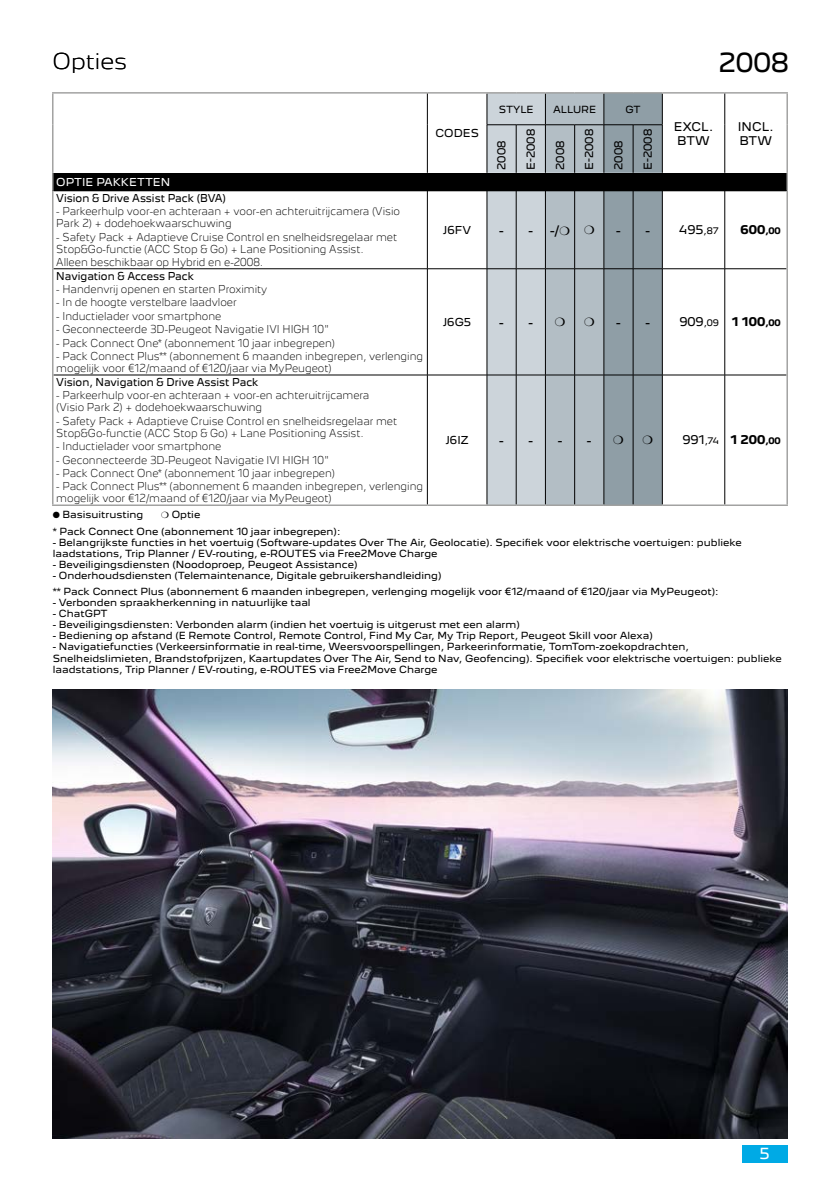
<style>
.page{position:relative;width:840px;height:1191px;background:#fff}
.page>*{position:absolute;margin:0;border:0;box-sizing:border-box;transform-origin:0 0}
.t1{font:24px "Peugeot New";color:#000}
.t2{font:300 20px "Peugeot New";color:#000}
.t3{font:14px "Peugeot New";color:#fff}
.t4{font:12px "Peugeot New";color:#000}
.t5{font:700 11px "Peugeot New";color:#000}
.t6{font:11px/14px "Peugeot New";color:#000;text-align:center}
.t7{font:300 10px/12px "Peugeot New";color:#000;scale:.9 1}
.t8{font:10px "Peugeot New";color:#000;scale:.9 1}
.t9{font:10px "Peugeot New";color:#000}
.t10{font:10px "Peugeot New";color:#fff}
.t11{font:9px/11px "Peugeot New";color:#000}
.s1{font-size:8.2px}
.s2{font-weight:400}
.s3{font-weight:400;font-size:8.2px}
</style>
<div class="page">
<img style="left:52px;top:689px;width:734px;height:449px">
<div style="left:741px;top:1145px;width:46px;height:17px;background:#00aae5"></div>
<div style="left:53px;top:173px;width:733px;height:18px;background:#000"></div>
<hr style="left:427px;top:191px;width:1px;height:77px;background:#000">
<hr style="left:53px;top:268px;width:374px;height:1px;background:#000">
<hr style="left:427px;top:268px;width:59px;height:1px;background:#000">
<hr style="left:427px;top:269px;width:1px;height:106px;background:#000">
<hr style="left:53px;top:375px;width:374px;height:1px;background:#000">
<hr style="left:427px;top:375px;width:59px;height:1px;background:#000">
<hr style="left:427px;top:375px;width:1px;height:129px;background:#000">
<hr style="left:52px;top:92px;width:375px;height:2px;background:#9d9d9c">
<hr style="left:52px;top:94px;width:1px;height:31px;background:#9d9d9c">
<hr style="left:427px;top:92px;width:59px;height:2px;background:#9d9d9c">
<hr style="left:486px;top:92px;width:30px;height:2px;background:#9d9d9c">
<hr style="left:516px;top:92px;width:29px;height:2px;background:#9d9d9c">
<hr style="left:545px;top:92px;width:29px;height:2px;background:#9d9d9c">
<hr style="left:574px;top:92px;width:29px;height:2px;background:#9d9d9c">
<hr style="left:603px;top:92px;width:29px;height:2px;background:#9d9d9c">
<hr style="left:632px;top:92px;width:30px;height:2px;background:#9d9d9c">
<hr style="left:662px;top:92px;width:62px;height:2px;background:#9d9d9c">
<hr style="left:724px;top:92px;width:63px;height:2px;background:#9d9d9c">
<hr style="left:52px;top:125px;width:1px;height:48px;background:#9d9d9c">
<svg style="left:52px;top:173px;width:1px;height:18px"></svg>
<hr style="left:52px;top:191px;width:1px;height:78px;background:#9d9d9c">
<hr style="left:52px;top:269px;width:1px;height:106px;background:#9d9d9c">
<hr style="left:52px;top:375px;width:1px;height:129px;background:#9d9d9c">
<hr style="left:52px;top:504px;width:375px;height:2px;background:#9d9d9c">
<hr style="left:427px;top:504px;width:59px;height:2px;background:#9d9d9c">
<hr style="left:486px;top:504px;width:30px;height:2px;background:#9d9d9c">
<hr style="left:516px;top:504px;width:29px;height:2px;background:#9d9d9c">
<hr style="left:545px;top:504px;width:29px;height:2px;background:#9d9d9c">
<hr style="left:574px;top:504px;width:29px;height:2px;background:#9d9d9c">
<hr style="left:603px;top:504px;width:29px;height:2px;background:#9d9d9c">
<hr style="left:632px;top:504px;width:30px;height:2px;background:#9d9d9c">
<hr style="left:662px;top:504px;width:62px;height:2px;background:#9d9d9c">
<hr style="left:724px;top:504px;width:63px;height:2px;background:#9d9d9c">
<hr style="left:427px;top:94px;width:1px;height:31px;background:#000">
<hr style="left:427px;top:125px;width:1px;height:48px;background:#000">
<svg style="left:486px;top:93px;width:301px;height:412px"></svg>
<h2 class="t2" style="left:52px;top:44px;width:76px">Opties</h2>
<h1 class="t1" style="left:718px;top:42px;width:72px">2008</h1>
<p class="t10" style="left:56px;top:173px;width:115px">OPTIE PAKKETTEN</p>
<p class="t8" style="left:56px;top:189px;width:190px">Vision &amp; Drive Assist Pack (BVA)</p>
<p class="t7" style="left:56px;top:204px;width:383px">- Parkeerhulp voor-en achteraan + voor-en achteruitrijcamera (Visio<br>Park 2) + dodehoekwaarschuwing</p>
<p class="t7" style="left:56px;top:230px;width:380px">- Safety Pack + Adaptieve Cruise Control en snelheidsregelaar met<br>Stop&amp;Go-functie (ACC Stop &amp; Go) + Lane Positioning Assist.</p>
<p class="t7" style="left:56px;top:255px;width:231px">Alleen beschikbaar op Hybrid en e-2008.</p>
<p class="t8" style="left:56px;top:267px;width:154px">Navigation &amp; Access Pack</p>
<p class="t7" style="left:56px;top:282px;width:236px">- Handenvrij openen en starten Proximity</p>
<p class="t7" style="left:56px;top:296px;width:202px">- In de hoogte verstelbare laadvloer</p>
<p class="t7" style="left:56px;top:309px;width:185px">- Inductielader voor smartphone</p>
<p class="t7" style="left:56px;top:322px;width:304px">- Geconnecteerde 3D-Peugeot Navigatie IVI HIGH 10"</p>
<p class="t7" style="left:56px;top:336px;width:311px">- Pack Connect One* (abonnement 10 jaar inbegrepen)</p>
<p class="t7" style="left:56px;top:349px;width:409px">- Pack Connect Plus** (abonnement 6 maanden inbegrepen, verlenging mogelijk voor €12/maand of €120/jaar via MyPeugeot)</p>
<p class="t8" style="left:56px;top:373px;width:226px">Vision, Navigation &amp; Drive Assist Pack</p>
<p class="t7" style="left:56px;top:388px;width:349px">- Parkeerhulp voor-en achteraan + voor-en achteruitrijcamera (Visio Park 2) + dodehoekwaarschuwing</p>
<p class="t7" style="left:56px;top:414px;width:380px">- Safety Pack + Adaptieve Cruise Control en snelheidsregelaar met<br>Stop&amp;Go-functie (ACC Stop &amp; Go) + Lane Positioning Assist.</p>
<p class="t7" style="left:56px;top:439px;width:185px">- Inductielader voor smartphone</p>
<p class="t7" style="left:56px;top:453px;width:304px">- Geconnecteerde 3D-Peugeot Navigatie IVI HIGH 10"</p>
<p class="t7" style="left:56px;top:466px;width:311px">- Pack Connect One* (abonnement 10 jaar inbegrepen)</p>
<p class="t7" style="left:56px;top:479px;width:409px">- Pack Connect Plus** (abonnement 6 maanden inbegrepen, verlenging mogelijk voor €12/maand of €120/jaar via MyPeugeot)</p>
<p class="t9" style="left:435px;top:125px;width:45px">CODES</p>
<p class="t11" style="left:498px;top:103px;width:36px">STYLE</p>
<p class="t11" style="left:552px;top:103px;width:45px">ALLURE</p>
<p class="t11" style="left:625px;top:103px;width:17px">GT</p>
<p class="t9" style="left:493px;top:170px;width:31px;rotate:-90deg">2008</p>
<p class="t9" style="left:522px;top:170px;width:42px;rotate:-90deg">E-2008</p>
<p class="t9" style="left:551px;top:170px;width:31px;rotate:-90deg">2008</p>
<p class="t9" style="left:580px;top:170px;width:42px;rotate:-90deg">E-2008</p>
<p class="t9" style="left:610px;top:170px;width:31px;rotate:-90deg">2008</p>
<p class="t9" style="left:639px;top:170px;width:42px;rotate:-90deg">E-2008</p>
<p class="t6" style="left:673px;top:118px;width:41px">EXCL.<br>BTW</p>
<p class="t6" style="left:737px;top:118px;width:37px;text-align:left">INCL.<br>BTW</p>
<p class="t9" style="left:443px;top:221px;width:29px">J6FV</p>
<h3 class="t4" style="left:499px;top:220px;width:35px">- -</h3>
<h3 class="t4" style="left:549px;top:220px;width:11px">-/</h3>
<h3 class="t4" style="left:616px;top:220px;width:35px">- -</h3>
<p class="t6" style="left:679px;top:222px;width:41px">495<span class="s1">,87</span></p>
<p class="t5" style="left:740px;top:221px;width:42px">600<span class="s1">,00</span></p>
<p class="t9" style="left:443px;top:314px;width:30px">J6G5</p>
<h3 class="t4" style="left:499px;top:312px;width:35px">- -</h3>
<h3 class="t4" style="left:616px;top:312px;width:35px">- -</h3>
<p class="t5" style="left:679px;top:313px;width:103px"><span class="s2">909</span><span class="s3">,09</span> 1 100<span class="s1">,00</span></p>
<p class="t9" style="left:445px;top:431px;width:24px">J6IZ</p>
<h3 class="t4" style="left:499px;top:430px;width:35px">- -</h3>
<h3 class="t4" style="left:557px;top:430px;width:35px">- -</h3>
<p class="t5" style="left:682px;top:431px;width:100px"><span class="s2">991</span><span class="s3">,74</span> 1 200<span class="s1">,00</span></p>
<p class="t11" style="left:53px;top:505px;width:289px;line-height:16.6px;text-indent:119px">Optie<br>* Pack Connect One (abonnement 10 jaar inbegrepen):</p>
<p class="t11" style="left:53px;top:536px;width:690px">- Belangrijkste functies in het voertuig (Software-updates Over The Air, Geolocatie). Specifiek voor elektrische voertuigen: publieke laadstations, Trip Planner / EV-routing, e-ROUTES via Free2Move Charge</p>
<p class="t11" style="left:53px;top:558px;width:306px">- Beveiligingsdiensten (Noodoproep, Peugeot Assistance)</p>
<p class="t11" style="left:53px;top:566px;width:667px;line-height:16.6px">- Onderhoudsdiensten (Telemaintenance, Digitale gebruikershandleiding)<br>** Pack Connect Plus (abonnement 6 maanden inbegrepen, verlenging mogelijk voor €12/maand of €120/jaar via MyPeugeot):</p>
<p class="t11" style="left:53px;top:596px;width:259px">- Verbonden spraakherkenning in natuurlijke taal</p>
<p class="t11" style="left:53px;top:607px;width:56px">- ChatGPT</p>
<p class="t11" style="left:53px;top:618px;width:468px">- Beveiligingsdiensten: Verbonden alarm (indien het voertuig is uitgerust met een alarm)</p>
<p class="t11" style="left:53px;top:629px;width:601px">- Bediening op afstand (E Remote Control, Remote Control, Find My Car, My Trip Report, Peugeot Skill voor Alexa)</p>
<p class="t11" style="left:53px;top:640px;width:730px">- Navigatiefuncties (Verkeersinformatie in real-time, Weersvoorspellingen, Parkeerinformatie, TomTom-zoekopdrachten,<br>Snelheidslimieten, Brandstofprijzen, Kaartupdates Over The Air, Send to Nav, Geofencing). Specifiek voor elektrische voertuigen: publieke laadstations, Trip Planner / EV-routing, e-ROUTES via Free2Move Charge</p>
<p class="t11" style="left:53px;top:508px;width:92px">● Basisuitrusting</p>
<h3 class="t3" style="left:759px;top:1142px;width:12px">5</h3>
</div>
